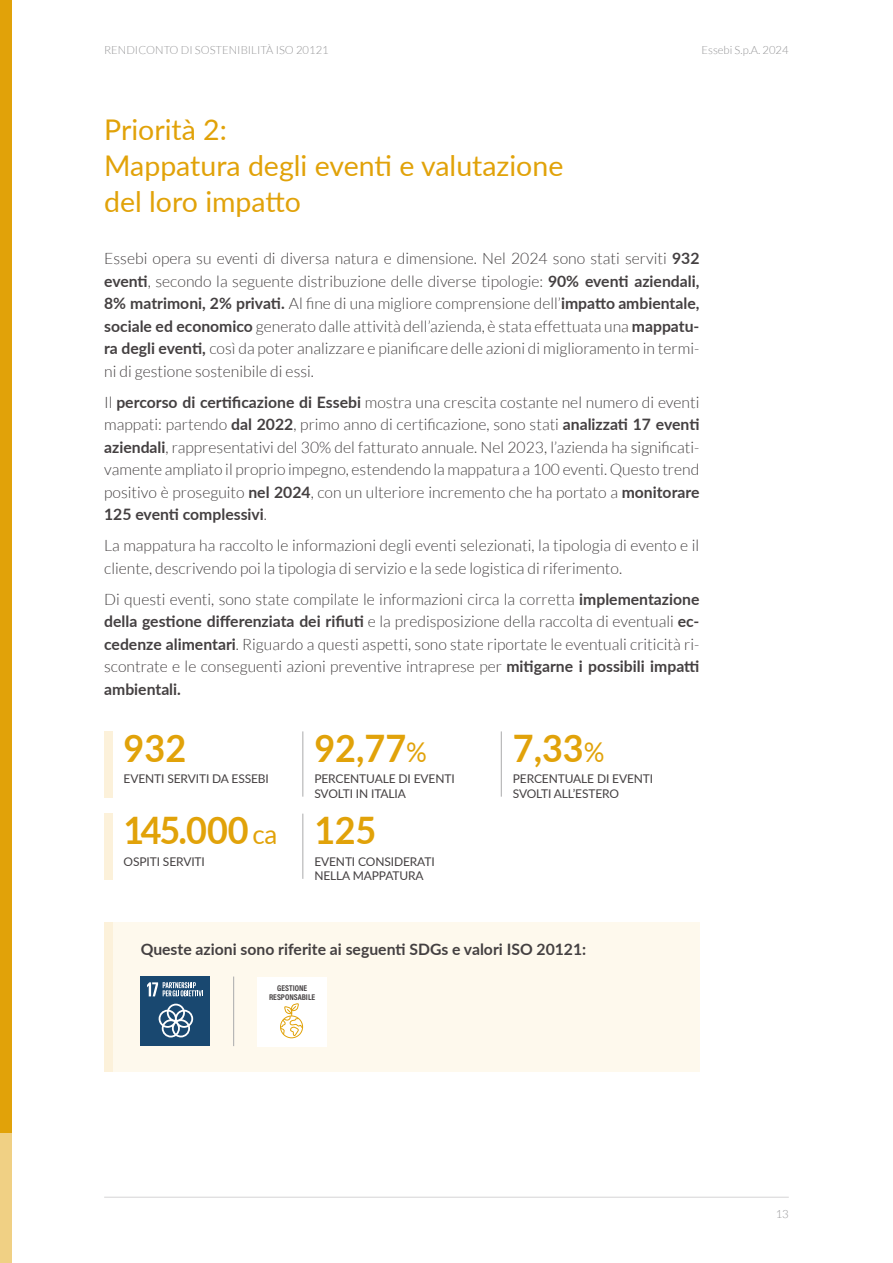
<style>
.page{position:relative;width:893px;height:1263px;background:#fff}
.page>*{position:absolute;margin:0;border:0;box-sizing:border-box;transform-origin:0 0}
.t1{font:700 37.8px "Lato";color:#e1a209;scale:.95 1}
.t2{font:28.5px/36px "Lato";color:#e1a209}
.t3{font:300 15.75px/22.5px "Lato";color:#444041;text-align:justify}
.t4{font:700 15.75px "Lato";color:#444041}
.t5{font:12px/14.2px "Lato";letter-spacing:-.01em;color:#444041}
.t6{font:300 11.25px "Lato";color:#969698}
.t7{font:700 8.4px/8.2px "Acumin Pro Cond";color:#444041;text-align:center}
.s1{font-weight:700}
.s2{font-weight:400;font-size:27.3px}
</style>
<div class="page">
<hr style="left:303px;top:731px;width:1px;height:66px;background:#aaaaac">
<hr style="left:501px;top:731px;width:1px;height:66px;background:#aaaaac">
<div style="left:104px;top:731px;width:9px;height:67px;background:#fcf1da"></div>
<hr style="left:303px;top:814px;width:1px;height:65px;background:#aaaaac">
<div style="left:104px;top:814px;width:9px;height:66px;background:#fcf1da"></div>
<div style="left:104px;top:922px;width:595px;height:149px;background:#fef9ed"></div>
<div style="left:104px;top:922px;width:9px;height:149px;background:#fcf1da"></div>
<hr style="left:233px;top:976px;width:1px;height:70px;background:#aaaaac">
<div style="left:141px;top:976px;width:69px;height:70px;background:#194870"></div>
<svg style="left:159px;top:1004px;width:34px;height:33px"></svg>
<svg style="left:147px;top:982px;width:56px;height:14px"></svg>
<div style="left:257px;top:977px;width:70px;height:69px;background:#fff"></div>
<div style="left:280px;top:1016px;width:23px;height:22px;border:1px solid #e1a209;border-radius:50%"></div>
<svg style="left:280px;top:1003px;width:23px;height:34px"></svg>
<div style="left:0;top:0;width:12px;height:1133px;background:#e1a209"></div>
<hr style="left:104px;top:1197px;width:685px;height:1px;background:#d5d4d5">
<div style="left:0;top:1133px;width:12px;height:130px;background:#f0d084"></div>
<p class="t6" style="left:104px;top:44px;width:226px">RENDICONTO DI SOSTENIBILITÀ ISO 20121</p>
<p class="t6" style="left:701px;top:44px;width:89px">Essebi S.p.A. 2024</p>
<h2 class="t2" style="left:104px;top:110px;width:461px">Priorità 2:<br>Mappatura degli eventi e valutazione del loro impatto</h2>
<p class="t3" style="left:104px;top:247px;width:597px">Essebi opera su eventi di diversa natura e dimensione. Nel 2024 sono stati serviti <span class="s1">932 eventi</span>, secondo la seguente distribuzione delle diverse tipologie: <span class="s1">90% eventi aziendali, 8% matrimoni, 2% privati.</span> Al fine di una migliore comprensione dell’<span class="s1">impatto ambientale, sociale ed economico</span> generato dalle attività dell’azienda, è stata effettuata una <span class="s1">mappatu&shy;ra degli eventi,</span> così da poter analizzare e pianificare delle azioni di miglioramento in termi&shy;ni di gestione sostenibile di essi.</p>
<p class="t3" style="left:104px;top:391px;width:597px">Il <span class="s1">percorso di certificazione di Essebi</span> mostra una crescita costante nel numero di eventi mappati: partendo <span class="s1">dal 2022</span>, primo anno di certificazione, sono stati <span class="s1">analizzati 17 eventi aziendali</span>, rappresentativi del 30% del fatturato annuale. Nel 2023, l’azienda ha significati&shy;vamente ampliato il proprio impegno, estendendo la mappatura a 100 eventi. Questo trend positivo è proseguito <span class="s1">nel 2024</span>, con un ulteriore incremento che ha portato a <span class="s1">monitorare 125 eventi complessivi</span>.</p>
<p class="t3" style="left:104px;top:534px;width:597px">La mappatura ha raccolto le informazioni degli eventi selezionati, la tipologia di evento e il cliente, descrivendo poi la tipologia di servizio e la sede logistica di riferimento.</p>
<p class="t3" style="left:104px;top:588px;width:597px">Di questi eventi, sono state compilate le informazioni circa la corretta <span class="s1">implementazione della gestione differenziata dei rifiuti</span> e la predisposizione della raccolta di eventuali <span class="s1">ec&shy;cedenze alimentari</span>. Riguardo a questi aspetti, sono state riportate le eventuali criticità ri&shy;scontrate e le conseguenti azioni preventive intraprese per <span class="s1">mitigarne i possibili impatti ambientali.</span></p>
<h1 class="t1" style="left:124px;top:720px;width:67px">932</h1>
<p class="t5" style="left:124px;top:771px;width:147px">EVENTI SERVITI DA ESSEBI</p>
<h1 class="t1" style="left:314px;top:720px;width:120px">92,77<span class="s2">%</span></h1>
<h1 class="t1" style="left:513px;top:720px;width:98px">7,33<span class="s2">%</span></h1>
<p class="t5" style="left:314px;top:771px;width:142px">PERCENTUALE DI EVENTI<br>SVOLTI IN ITALIA</p>
<p class="t5" style="left:513px;top:771px;width:142px">PERCENTUALE DI EVENTI<br>SVOLTI ALL’ESTERO</p>
<h1 class="t1" style="left:314px;top:802px;width:67px">125</h1>
<p class="t5" style="left:314px;top:854px;width:122px">EVENTI CONSIDERATI<br>NELLA MAPPATURA</p>
<h1 class="t1" style="left:124px;top:802px;width:163px">145.000<span class="s2">ca</span></h1>
<p class="t5" style="left:124px;top:854px;width:83px">OSPITI SERVITI</p>
<p class="t4" style="left:141px;top:938px;width:447px">Queste azioni sono riferite ai seguenti SDGs e valori ISO 20121:</p>
<p class="t7" style="left:269px;top:984px;width:48px">GESTIONE<br>RESPONSABILE</p>
<p class="t6" style="left:776px;top:1208px;width:15px">13</p>
</div>
